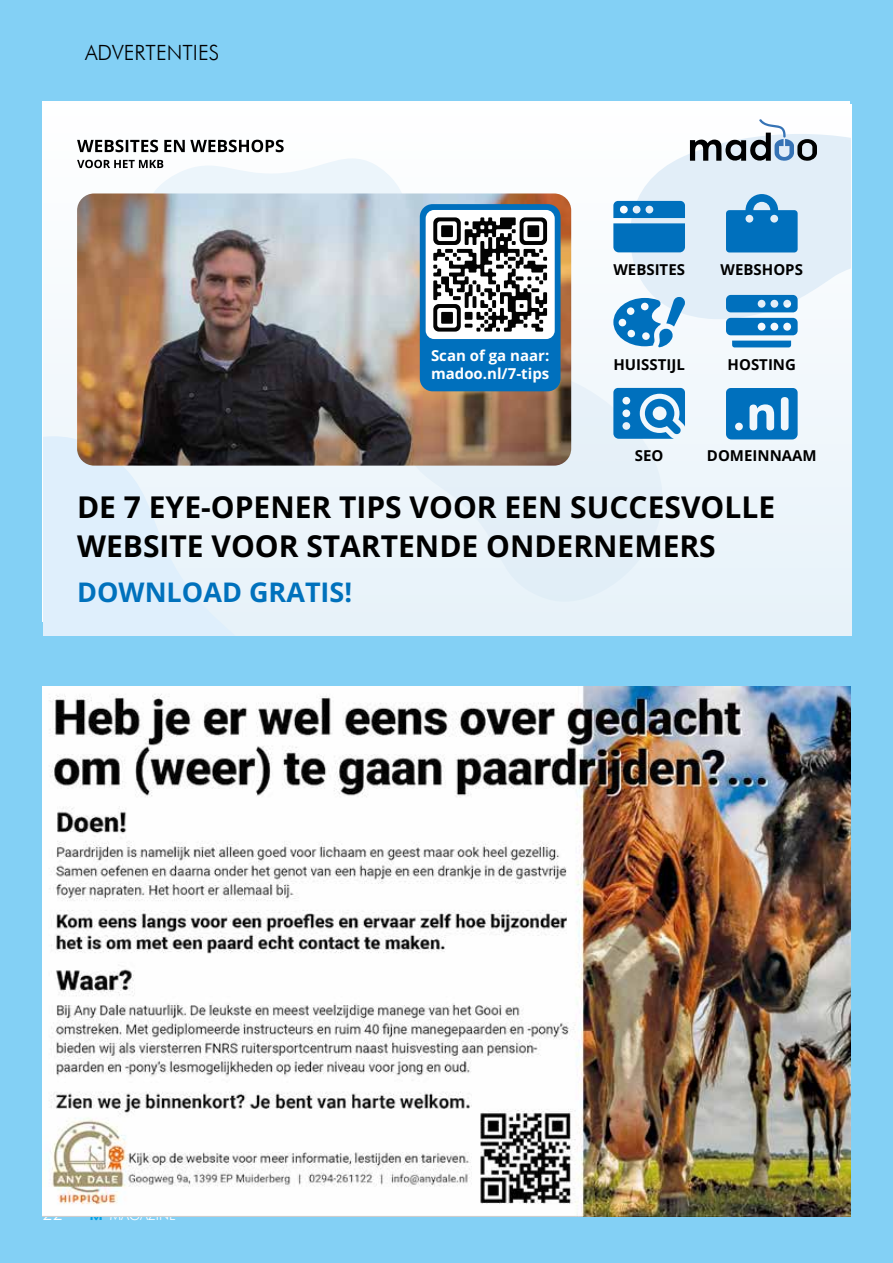
<style>
.page{position:relative;width:893px;height:1263px;background:#83d0f5}
.page>*{position:absolute;margin:0;border:0;box-sizing:border-box;transform-origin:0 0}
.t1{font:700 30px/39px "Open Sans";color:#000}
.t2{font:700 27px "Open Sans";color:#0071bc}
.t3{font:300 21px "Futura BT";color:#000}
.t4{font:300 18px "Futura BT";color:#fff}
.t5{font:700 15px "Open Sans";color:#000}
.t6{font:700 15px/18px "Open Sans";color:#fff}
.t7{font:300 13.5px "Futura BT";color:#fff}
.s1{font-family:"Berlin Sans FB";font-weight:400;font-size:11.85px;color:#009fe3}
</style>
<div class="page">
<hr style="left:892px;top:72px;width:1px;height:1089px;background:#e4e9c8">
<div style="left:43px;top:104px;width:808px;height:532px;background:linear-gradient(to bottom,#fffefe,#e7f2f9)"></div>
<svg style="left:43px;top:436px;width:193px;height:200px;background:#e3f0fb"></svg>
<svg style="left:405px;top:366px;width:259px;height:236px;background:#e6f0f8"></svg>
<svg style="left:129px;top:158px;width:290px;height:35px;background:#f1f7fb"></svg>
<svg style="left:77px;top:140px;width:207px;height:28px;background:#b9bbbb"></svg>
<img style="left:77px;top:193px;width:494px;height:273px">
<svg style="left:613px;top:119px;width:238px;height:228px;background:#b5d3e8"></svg>
<svg style="left:613px;top:388px;width:72px;height:51px;background:#4295ce"></svg>
<svg style="left:726px;top:388px;width:72px;height:51px;background:#318bc9"></svg>
<div style="left:420px;top:204px;width:141px;height:187px;background:#0070bd;border-radius:13px"></div>
<div style="left:426px;top:210px;width:129px;height:129px;background:#fff;border-radius:9px"></div>
<svg style="left:433px;top:217px;width:114px;height:115px"></svg>
<img style="left:43px;top:687px;width:807px;height:529px">
<p class="t3" style="left:85px;top:40px;width:136px">ADVERTENTIES</p>
<p class="t6" style="left:431px;top:346px;width:120px">Scan of ga naar: madoo.nl/7-tips</p>
<p class="t5" style="left:613px;top:259px;width:73px">WEBSITES</p>
<p class="t5" style="left:721px;top:259px;width:84px">WEBSHOPS</p>
<p class="t5" style="left:613px;top:354px;width:73px">HUISSTIJL</p>
<p class="t5" style="left:728px;top:354px;width:70px">HOSTING</p>
<p class="t5" style="left:635px;top:445px;width:30px">SEO</p>
<p class="t5" style="left:707px;top:445px;width:111px">DOMEINNAAM</p>
<p class="t1" style="left:77px;top:487px;width:700px">DE 7 EYE-OPENER TIPS VOOR EEN SUCCESVOLLE<br>WEBSITE VOOR STARTENDE ONDERNEMERS</p>
<p class="t2" style="left:77px;top:573px;width:277px">DOWNLOAD GRATIS!</p>
<p class="t4" style="left:42px;top:1202px;width:22px">22</p>
<p class="t7" style="left:85px;top:1207px;width:93px"><sup>H</sup><span class="s1">M</span> MAGAZINE</p>
</div>
